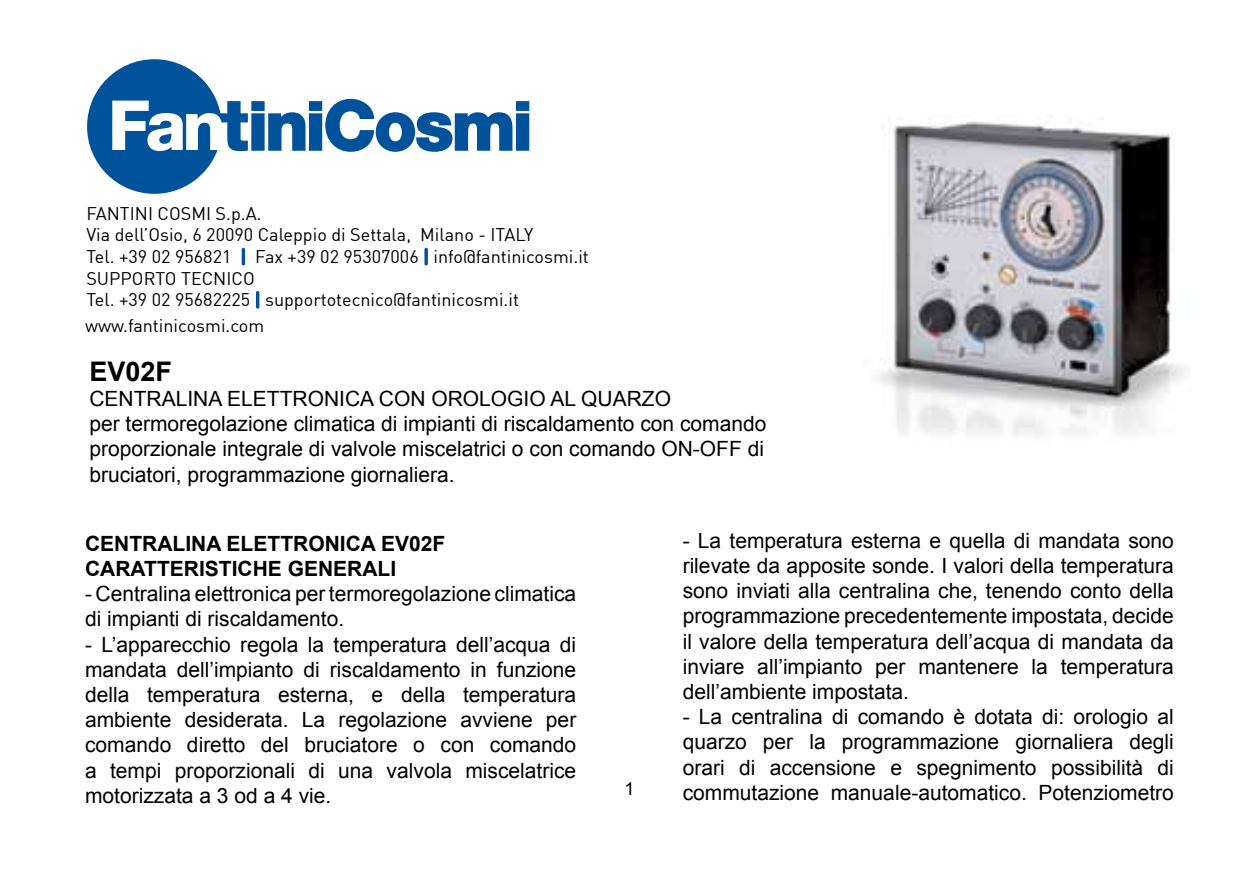
<style>
.page{position:relative;width:1259px;height:893px;background:#fff}
.page>*{position:absolute;margin:0;border:0;box-sizing:border-box;transform-origin:0 0}
.t1{font:700 27px "Arial";color:#000}
.t2{font:21px/25.2px "Arial";color:#000;text-align:justify}
.t3{font:700 21px/25.2px "Arial";color:#000}
.t4{font:18px/21.6px "DIN";color:#000}
.t5{font:18px "Arial";color:#000}
.s1{color:#00539b}
</style>
<div class="page">
<img style="left:879px;top:116px;width:305px;height:319px">
<svg style="left:87px;top:59px;width:442px;height:135px"></svg>
<div style="left:242px;top:248px;width:3px;height:17px;border:2px solid #00539b"></div>
<div style="left:424px;top:248px;width:4px;height:17px;border:2px solid #00539b"></div>
<div style="left:256px;top:291px;width:3px;height:18px;border:2px solid #00539b"></div>
<p class="t4" style="left:86px;top:202px;width:504px">FANTINI COSMI S.p.A.<br>Via dell’Osio, 6 20090 Caleppio di Settala, Milano - ITALY<br>Tel. +39 02 956821 <span class="s1">|</span> Fax +39 02 95307006 <span class="s1">|</span> info@fantinicosmi.it SUPPORTO TECNICO<br>Tel. +39 02 95682225 <span class="s1">|</span> supportotecnico@fantinicosmi.it</p>
<p class="t4" style="left:85px;top:314px;width:181px">www.fantinicosmi.com</p>
<p class="t1" style="left:89px;top:353px;width:84px">EV02F</p>
<p class="t2" style="left:89px;top:386px;width:678px;text-align:left">CENTRALINA ELETTRONICA CON OROLOGIO AL QUARZO<br>per termoregolazione climatica di impianti di riscaldamento con comando proporzionale integrale di valvole miscelatrici o con comando ON-OFF di bruciatori, programmazione giornaliera.</p>
<p class="t3" style="left:85px;top:531px;width:362px">CENTRALINA ELETTRONICA EV02F<br>CARATTERISTICHE GENERALI</p>
<p class="t2" style="left:85px;top:581px;width:493px">- Centralina elettronica per termoregolazione climatica di impianti di riscaldamento.</p>
<p class="t2" style="left:85px;top:632px;width:493px">- L’apparecchio regola la temperatura dell’acqua di mandata dell’impianto di riscaldamento in funzione della temperatura esterna, e della temperatura ambiente desiderata. La regolazione avviene per comando diretto del bruciatore o con comando a tempi proporzionali di una valvola miscelatrice motorizzata a 3 od a 4 vie.</p>
<p class="t5" style="left:624px;top:776px;width:12px">1</p>
<p class="t2" style="left:682px;top:528px;width:493px">- La temperatura esterna e quella di mandata sono rilevate da apposite sonde. I valori della temperatura sono inviati alla centralina che, tenendo conto della programmazione precedentemente impostata, decide il valore della temperatura dell’acqua di mandata da inviare all’impianto per mantenere la temperatura dell’ambiente impostata.</p>
<p class="t2" style="left:682px;top:704px;width:493px">- La centralina di comando è dotata di: orologio al quarzo per la programmazione giornaliera degli orari di accensione e spegnimento possibilità di commutazione manuale-automatico. Potenziometro</p>
</div>
